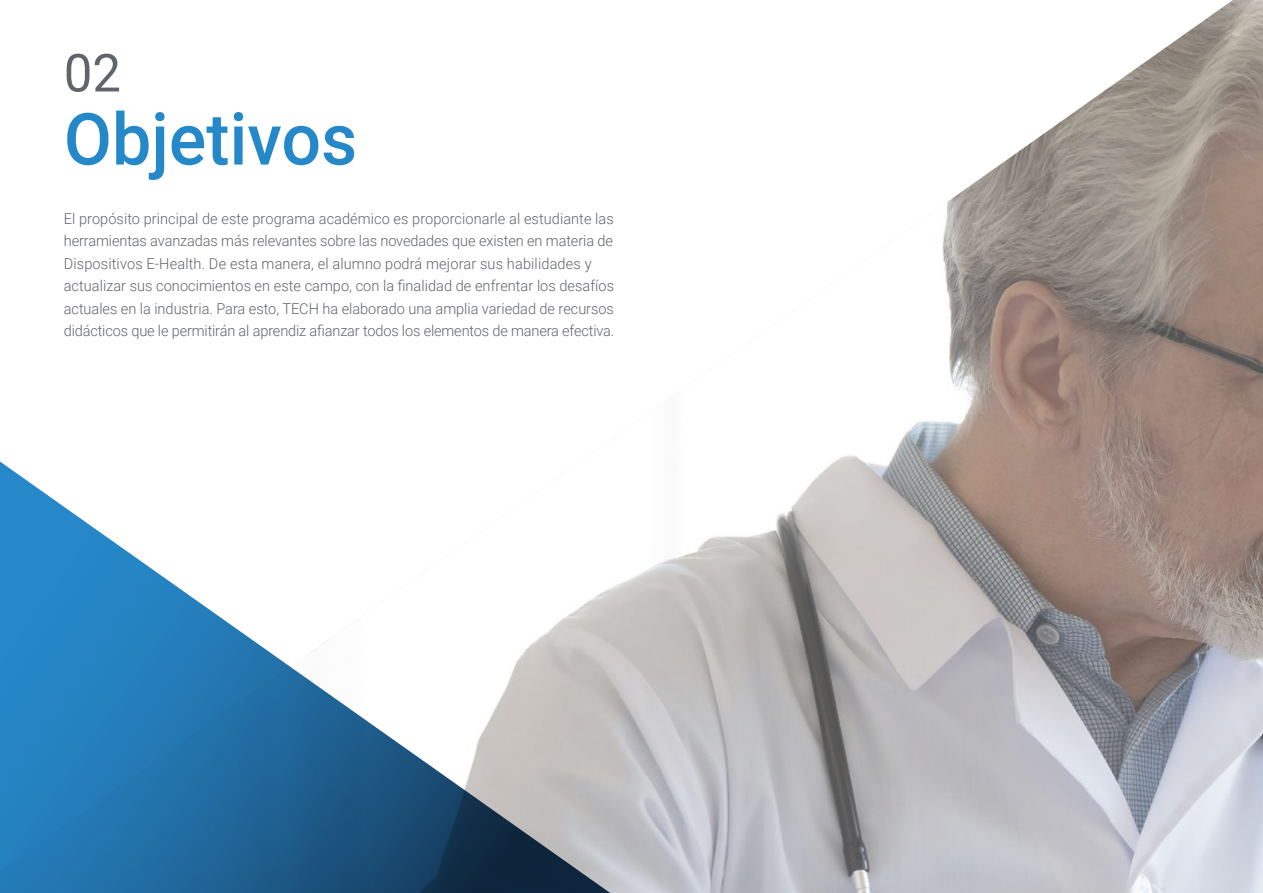
<style>
.page{position:relative;width:1263px;height:893px;background:#fff}
.page>*{position:absolute;margin:0;border:0;box-sizing:border-box;transform-origin:0 0}
.t1{font:500 72px "Roboto";color:#2488c9}
.t2{font:52.5px "Roboto";color:#61646a}
.t3{font:300 15px/22.5px "Roboto";color:#61646a}
</style>
<div class="page">
<img style="left:640px;top:0;width:623px;height:893px">
<svg style="left:0;top:461px;width:640px;height:432px"></svg>
<h2 class="t2" style="left:64px;top:36px;width:59px">02</h2>
<h1 class="t1" style="left:64px;top:89px;width:295px">Objetivos</h1>
<p class="t3" style="left:64px;top:207px;width:552px">El propósito principal de este programa académico es proporcionarle al estudiante las herramientas avanzadas más relevantes sobre las novedades que existen en materia de Dispositivos E-Health. De esta manera, el alumno podrá mejorar sus habilidades y actualizar sus conocimientos en este campo, con la finalidad de enfrentar los desafíos actuales en la industria. Para esto, TECH ha elaborado una amplia variedad de recursos didácticos que le permitirán al aprendiz afianzar todos los elementos de manera efectiva.</p>
</div>
